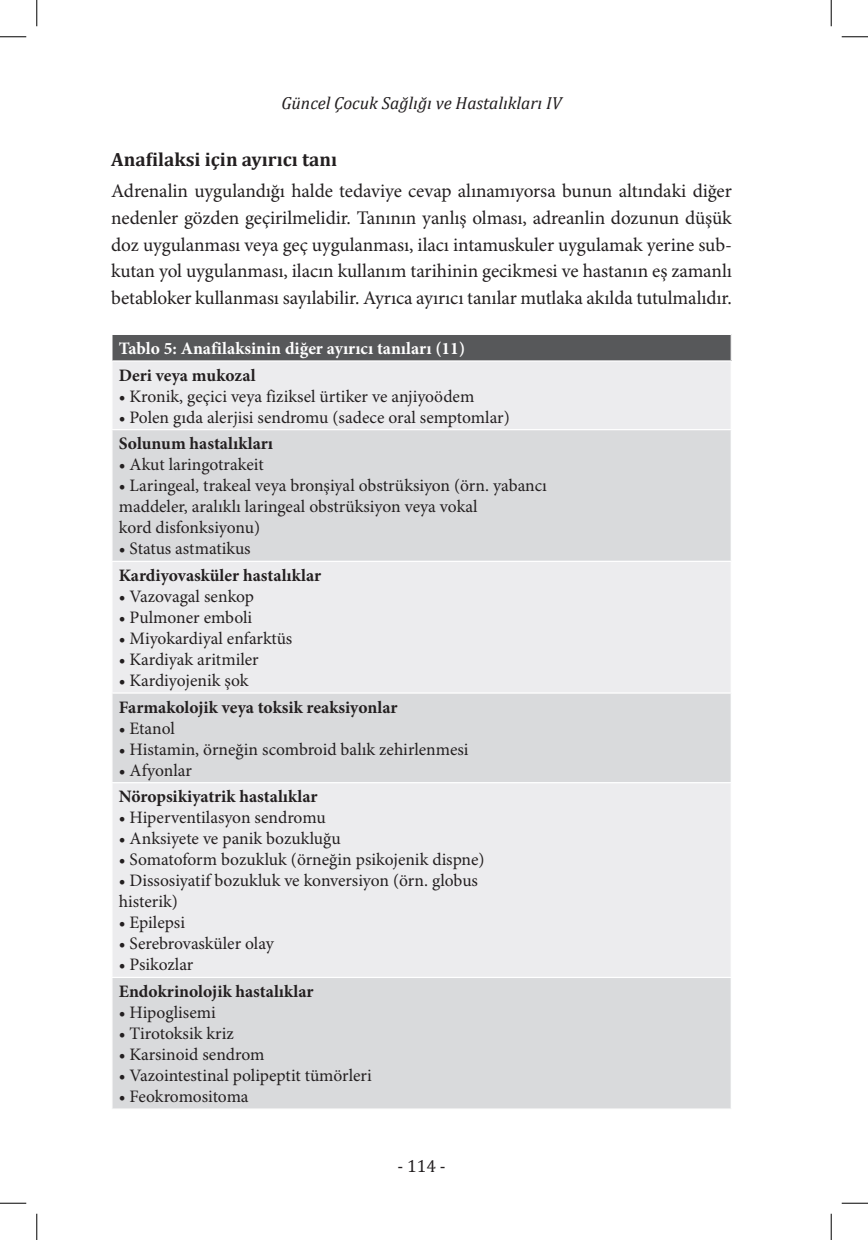
<style>
.page{position:relative;width:868px;height:1240px;background:#fff}
.page>*{position:absolute;margin:0;border:0;box-sizing:border-box;transform-origin:0 0}
.satır_başı{font:19.25px/26.6px "Minion Pro";letter-spacing:-.005em;color:#231f20;text-align:justify}
.başlık_2{font:700 19.25px "Cambria";color:#231f20}
.tabloyazi{font:17.5px "Minion Pro";color:#231f20}
.tabloyazi-2{font:700 17.5px "Minion Pro";color:#231f20}
.tabloyazibold{font:700 17.5px "Minion Pro";color:#fff}
.t1{font:italic 17.5px "Cambria";color:#231f20}
.t2{font:17.5px "Cambria";color:#231f20}
</style>
<div class="page">
<div style="left:112px;top:334px;width:619px;height:27px;background:#57585a"></div>
<div style="left:113px;top:362px;width:617px;height:67px;background:#ececee"></div>
<svg style="left:112px;top:430px;width:618px;height:678px;background:#e4e5e6"></svg>
<hr style="left:111px;top:560px;width:620px;height:2px;background:#fff">
<hr style="left:111px;top:692px;width:620px;height:1px;background:#fff">
<hr style="left:111px;top:782px;width:620px;height:1px;background:#fff">
<hr style="left:111px;top:976px;width:620px;height:1px;background:#fff">
<hr style="left:111px;top:334px;width:620px;height:1px;background:#fff">
<svg style="left:730px;top:335px;width:1px;height:25px"></svg>
<hr style="left:111px;top:360px;width:620px;height:1px;background:#fff">
<svg style="left:0;top:36px;width:26px;height:1px"></svg>
<svg style="left:841px;top:36px;width:26px;height:1px"></svg>
<svg style="left:0;top:1202px;width:26px;height:1px"></svg>
<svg style="left:841px;top:1202px;width:26px;height:1px"></svg>
<svg style="left:36px;top:0;width:1px;height:26px"></svg>
<svg style="left:36px;top:1213px;width:1px;height:26px"></svg>
<svg style="left:830px;top:0;width:1px;height:26px"></svg>
<svg style="left:830px;top:1213px;width:1px;height:26px"></svg>
<p class="t1" style="left:281px;top:91px;width:282px">Güncel Çocuk Sağlığı ve Hastalıkları IV</p>
<p class="başlık_2" style="left:111px;top:146px;width:227px">Anafilaksi için ayırıcı tanı</p>
<p class="satır_başı" style="left:111px;top:179px;width:622px">Adrenalin uygulandığı halde tedaviye cevap alınamıyorsa bunun altındaki diğer nedenler gözden geçirilmelidir. Tanının yanlış olması, adreanlin dozunun düşük doz uygulanması veya geç uygulanması, ilacı intamuskuler uygulamak yerine sub&shy;kutan yol uygulanması, ilacın kullanım tarihinin gecikmesi ve hastanın eş zamanlı betabloker kullanması sayılabilir. Ayrıca ayırıcı tanılar mutlaka akılda tutulmalıdır.</p>
<p class="tabloyazibold" style="left:119px;top:336px;width:348px">Tablo 5: Anafilaksinin diğer ayırıcı tanıları (11)</p>
<p class="tabloyazi-2" style="left:119px;top:363px;width:138px">Deri veya mukozal</p>
<p class="tabloyazi" style="left:119px;top:385px;width:357px">• Kronik, geçici veya fiziksel ürtiker ve anjiyoödem</p>
<p class="tabloyazi" style="left:119px;top:406px;width:392px">• Polen gıda alerjisi sendromu (sadece oral semptomlar)</p>
<p class="tabloyazi-2" style="left:119px;top:431px;width:156px">Solunum hastalıkları</p>
<p class="tabloyazi" style="left:119px;top:454px;width:146px">• Akut laringotrakeit</p>
<p class="tabloyazi" style="left:119px;top:475px;width:429px">• Laringeal, trakeal veya bronşiyal obstrüksiyon (örn. yabancı</p>
<p class="tabloyazi" style="left:119px;top:496px;width:360px">maddeler, aralıklı laringeal obstrüksiyon veya vokal</p>
<p class="tabloyazi" style="left:119px;top:517px;width:143px">kord disfonksiyonu)</p>
<p class="tabloyazi" style="left:119px;top:538px;width:133px">• Status astmatikus</p>
<p class="tabloyazi-2" style="left:119px;top:563px;width:204px">Kardiyovasküler hastalıklar</p>
<p class="tabloyazi" style="left:119px;top:586px;width:137px">• Vazovagal senkop</p>
<p class="tabloyazi" style="left:119px;top:607px;width:135px">• Pulmoner emboli</p>
<p class="tabloyazi" style="left:119px;top:628px;width:175px">• Miyokardiyal enfarktüs</p>
<p class="tabloyazi" style="left:119px;top:649px;width:141px">• Kardiyak aritmiler</p>
<p class="tabloyazi" style="left:119px;top:670px;width:131px">• Kardiyojenik şok</p>
<p class="tabloyazi-2" style="left:119px;top:694px;width:280px">Farmakolojik veya toksik reaksiyonlar</p>
<p class="tabloyazi" style="left:119px;top:717px;width:58px">• Etanol</p>
<p class="tabloyazi" style="left:119px;top:738px;width:351px">• Histamin, örneğin scombroid balık zehirlenmesi</p>
<p class="tabloyazi" style="left:119px;top:759px;width:75px">• Afyonlar</p>
<p class="tabloyazi-2" style="left:119px;top:784px;width:200px">Nöropsikiyatrik hastalıklar</p>
<p class="tabloyazi" style="left:119px;top:807px;width:208px">• Hiperventilasyon sendromu</p>
<p class="tabloyazi" style="left:119px;top:828px;width:223px">• Anksiyete ve panik bozukluğu</p>
<p class="tabloyazi" style="left:119px;top:849px;width:367px">• Somatoform bozukluk (örneğin psikojenik dispne)</p>
<p class="tabloyazi" style="left:119px;top:870px;width:360px">• Dissosiyatif bozukluk ve konversiyon (örn. globus</p>
<p class="tabloyazi" style="left:119px;top:891px;width:61px">histerik)</p>
<p class="tabloyazi" style="left:119px;top:912px;width:68px">• Epilepsi</p>
<p class="tabloyazi" style="left:119px;top:933px;width:156px">• Serebrovasküler olay</p>
<p class="tabloyazi" style="left:119px;top:954px;width:76px">• Psikozlar</p>
<p class="tabloyazi-2" style="left:119px;top:979px;width:196px">Endokrinolojik hastalıklar</p>
<p class="tabloyazi" style="left:119px;top:1001px;width:98px">• Hipoglisemi</p>
<p class="tabloyazi" style="left:119px;top:1022px;width:116px">• Tirotoksik kriz</p>
<p class="tabloyazi" style="left:119px;top:1043px;width:147px">• Karsinoid sendrom</p>
<p class="tabloyazi" style="left:119px;top:1064px;width:254px">• Vazointestinal polipeptit tümörleri</p>
<p class="tabloyazi" style="left:119px;top:1085px;width:131px">• Feokromositoma</p>
<p class="t2" style="left:397px;top:1155px;width:50px">- 114 -</p>
</div>
